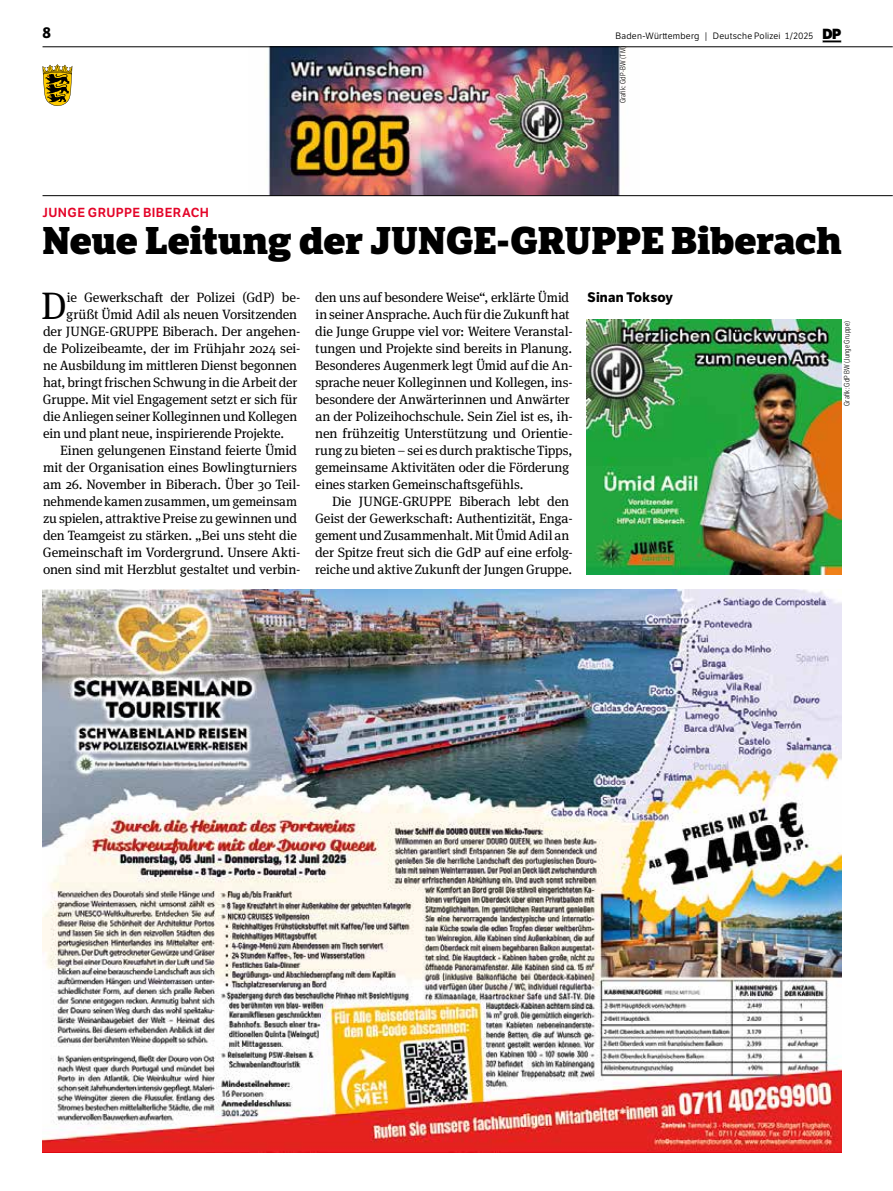
<style>
.page{position:relative;width:893px;height:1191px;background:#fff}
.page>*{position:absolute;margin:0;border:0;box-sizing:border-box;transform-origin:0 0}
.t1{font:38.25px "Meta Serif Pro";color:#000}
.t2{font:800 37.5px "LFT Etica Sheriff";letter-spacing:-.01em;color:#000}
.t3{font:700 15px "LFT Etica";color:#000}
.t4{font:13.5px/17px "Meta Serif Pro";letter-spacing:-.01em;color:#000}
.t5{font:700 13.5px "LFT Etica";letter-spacing:.01em;color:#000}
.t6{font:12.75px "LFT Etica SB";letter-spacing:.035em;color:#e40428}
.t7{font:9px "LFT Etica Bk";letter-spacing:.025em;color:#000}
.t8{font:300 7.5px "LFT Etica Condensed";letter-spacing:.025em;color:#000}
.s1{font-size:9.3px}
.s2{font-family:"LFT Etica XB";font-size:14.25px}
</style>
<div class="page">
<svg style="left:43px;top:64px;width:29px;height:42px"></svg>
<svg style="left:822px;top:40px;width:19px;height:2px"></svg>
<img style="left:43px;top:589px;width:799px;height:563px">
<img style="left:268px;top:48px;width:352px;height:147px">
<img style="left:587px;top:319px;width:255px;height:255px">
<hr style="left:43px;top:195px;width:850px;height:1px;background:#000">
<hr style="left:43px;top:47px;width:850px;height:1px;background:#000">
<p class="t3" style="left:43px;top:23px;width:10px">8</p>
<p class="t7" style="left:616px;top:31px;width:227px">Baden-Württemberg <span class="s1">|</span> Deutsche Polizei 1/2025 <span class="s2">DP</span></p>
<p class="t8" style="left:619px;top:103px;width:59px;rotate:-90deg">Grafik: GdP-BW (TM)</p>
<p class="t6" style="left:43px;top:205px;width:168px">JUNGE GRUPPE BIBERACH</p>
<h2 class="t2" style="left:43px;top:217px;width:801px">Neue Leitung der JUNGE-GRUPPE Biberach</h2>
<h1 class="t1" style="left:41px;top:278px;width:27px">D</h1>
<p class="t4" style="left:67px;top:288px;width:235px">ie Gewerkschaft der Polizei (GdP) be-</p>
<p class="t4" style="left:315px;top:288px;width:259px">den uns auf besondere Weise“, erklärte Ümid in seiner Ansprache. Auch für die Zukunft hat die Junge Gruppe viel vor: Weitere Veranstal&shy;tungen und Projekte sind bereits in Planung.<br>Besonderes Augenmerk legt Ümid auf die An&shy;sprache neuer Kolleginnen und Kollegen, ins&shy;besondere der Anwärterinnen und Anwärter an der Polizeihochschule. Sein Ziel ist es, ih&shy;nen frühzeitig Unterstützung und Orientie&shy;rung zu bieten – sei es durch praktische Tipps, gemeinsame Aktivitäten oder die Förderung eines starken Gemeinschaftsgefühls.</p>
<p class="t4" style="left:315px;top:492px;width:259px;text-indent:17px">Die JUNGE-GRUPPE Biberach lebt den Geist der Gewerkschaft: Authentizität, Enga&shy;gement und Zusammenhalt. Mit Ümid Adil an der Spitze freut sich die GdP auf eine erfolg&shy;reiche und aktive Zukunft der Jungen Gruppe.</p>
<p class="t5" style="left:588px;top:289px;width:87px">Sinan Toksoy</p>
<p class="t4" style="left:66px;top:305px;width:232px">grüßt Ümid Adil als neuen Vorsitzenden</p>
<p class="t4" style="left:43px;top:322px;width:259px">der JUNGE-GRUPPE Biberach. Der angehen-</p>
<p class="t4" style="left:43px;top:339px;width:259px">de Polizeibeamte, der im Frühjahr 2024 sei-</p>
<p class="t4" style="left:43px;top:356px;width:255px">ne Ausbildung im mittleren Dienst begonnen</p>
<p class="t4" style="left:43px;top:373px;width:256px">hat, bringt frischen Schwung in die Arbeit der</p>
<p class="t4" style="left:43px;top:390px;width:256px">Gruppe. Mit viel Engagement setzt er sich für</p>
<p class="t4" style="left:43px;top:407px;width:256px">die Anliegen seiner Kolleginnen und Kollegen</p>
<p class="t4" style="left:43px;top:424px;width:243px">ein und plant neue, inspirierende Projekte.</p>
<p class="t4" style="left:60px;top:441px;width:239px">Einen gelungenen Einstand feierte Ümid</p>
<p class="t4" style="left:43px;top:458px;width:255px">mit der Organisation eines Bowlingturniers</p>
<p class="t4" style="left:43px;top:475px;width:259px">am 26. November in Biberach. Über 30 Teil-</p>
<p class="t4" style="left:43px;top:492px;width:255px">nehmende kamen zusammen, um gemeinsam</p>
<p class="t4" style="left:43px;top:509px;width:255px">zu spielen, attraktive Preise zu gewinnen und</p>
<p class="t4" style="left:43px;top:526px;width:255px">den Teamgeist zu stärken. „Bei uns steht die</p>
<p class="t4" style="left:43px;top:543px;width:259px">Gemeinschaft im Vordergrund. Unsere Akti-</p>
<p class="t4" style="left:43px;top:560px;width:259px">onen sind mit Herzblut gestaltet und verbin-</p>
<p class="t8" style="left:843px;top:406px;width:86px;rotate:-90deg">Grafik: GdP BW (Junge Gruppe)</p>
</div>
